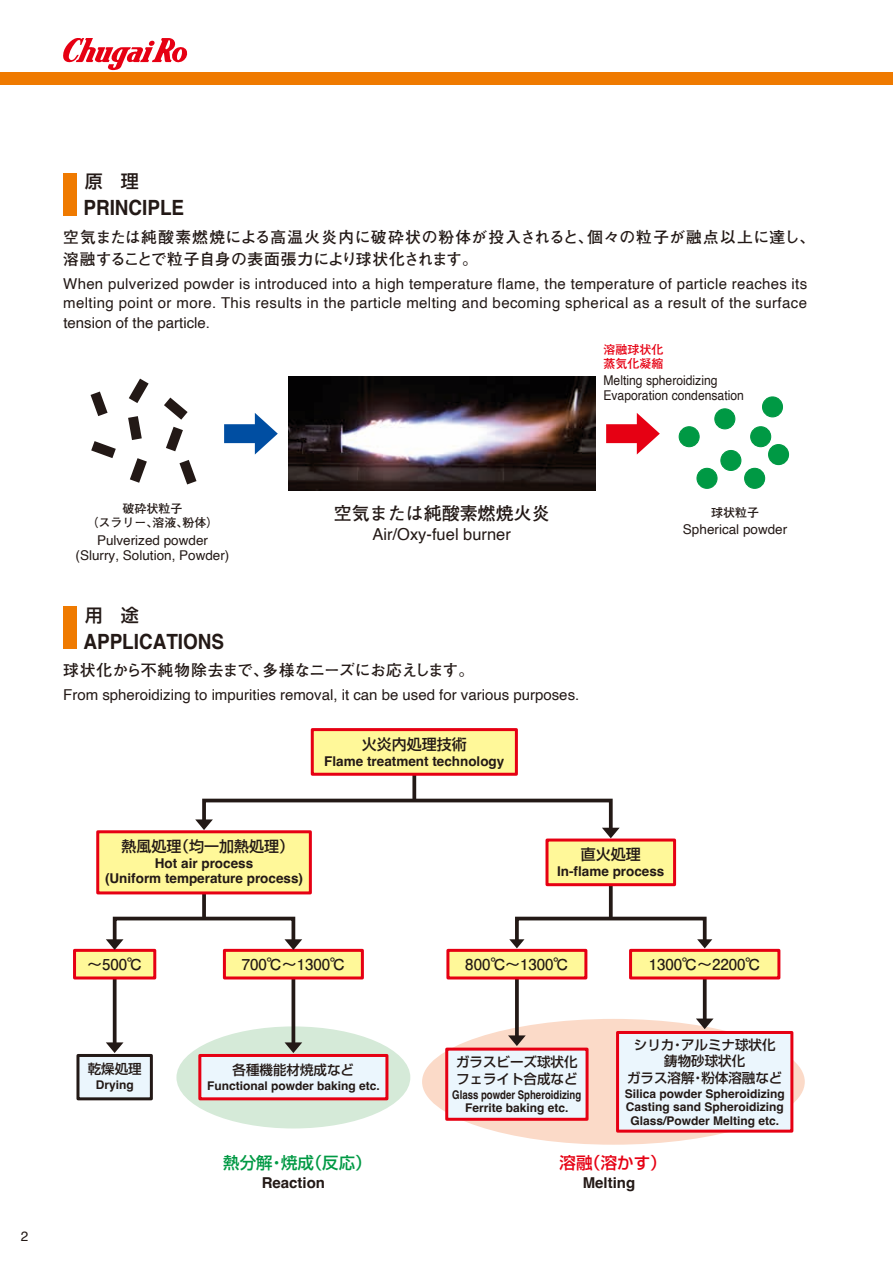
<style>
.page{position:relative;width:893px;height:1263px;background:#fff}
.page>*{position:absolute;margin:0;border:0;box-sizing:border-box;transform-origin:0 0}
.t1{font:700 21px "Helvetica";color:#231916;scale:.9 1}
.t2{font:700 18px "Futo Go B101 Pr 6 N";color:#231916}
.t3{font:500 18px "Shin Go Pr 6 N";color:#231916}
.t4{font:16.5px "Helvetica";color:#231916}
.t5{font:500 16.5px "Shin Go Pr 6 N";color:#094}
.t6{font:500 16.5px "Shin Go Pr 6 N";color:#e60013}
.t7{font:700 15.75px/22.5px "Futo Go B101 Pr 6 N";letter-spacing:.025em;color:#231916}
.t8{font:700 15.75px "Futo Go B101 Pr 6 N";letter-spacing:-.025em;color:#231916}
.t9{font:15px/19.5px "Helvetica";color:#231916;text-align:justify}
.t10{font:700 15px "Futo Go B101 Pr 6 N";color:#231916}
.t11{font:500 15px "Shin Go Pr 6 N";color:#231916}
.t12{font:700 15px "Helvetica";color:#231916}
.t13{font:700 13.5px/15px "Helvetica";color:#231916;text-align:center}
.t14{font:500 13.5px/16.5px "Shin Go Pr 6 N";color:#231916;text-align:center}
.t15{font:13.5px/15px "Helvetica";color:#231916;text-align:center}
.t16{font:13.5px/15px "Helvetica";color:#231916;scale:.9 1}
.t17{font:700 12px/13.5px "Helvetica";color:#231916;text-align:center}
.t18{font:700 12px/13.5px "Helvetica";color:#231916;text-align:center;scale:.8 1}
.t19{font:700 12px/14.4px "Futo Go B101 Pr 6 N";color:#231916;text-align:center}
.t20{font:700 12px/14.4px "Futo Go B101 Pr 6 N";color:#e60013}
</style>
<div class="page">
<div style="left:0;top:72px;width:893px;height:13px;background:#ef7a00"></div>
<svg style="left:63px;top:38px;width:125px;height:32px"></svg>
<img style="left:288px;top:377px;width:307px;height:114px">
<div style="left:422px;top:1019px;width:383px;height:126px;background:#fbdac8;border-radius:50%"></div>
<div style="left:176px;top:1026px;width:234px;height:102px;background:#d5ead8;border-radius:50%"></div>
<div style="left:63px;top:173px;width:13px;height:42px;background:#ef7a00"></div>
<div style="left:63px;top:606px;width:13px;height:43px;background:#ef7a00"></div>
<div style="left:714px;top:408px;width:21px;height:21px;background:#094;border:1px solid #094;border-radius:50%"></div>
<div style="left:720px;top:450px;width:21px;height:21px;background:#094;border:1px solid #094;border-radius:50%"></div>
<div style="left:696px;top:468px;width:22px;height:21px;background:#094;border:1px solid #094;border-radius:50%"></div>
<div style="left:750px;top:426px;width:21px;height:21px;background:#094;border:1px solid #094;border-radius:50%"></div>
<div style="left:679px;top:426px;width:21px;height:21px;background:#094;border:1px solid #094;border-radius:50%"></div>
<div style="left:744px;top:468px;width:21px;height:21px;background:#094;border:1px solid #094;border-radius:50%"></div>
<div style="left:762px;top:396px;width:21px;height:21px;background:#094;border:1px solid #094;border-radius:50%"></div>
<div style="left:768px;top:444px;width:21px;height:21px;background:#094;border:1px solid #094;border-radius:50%"></div>
<svg style="left:224px;top:413px;width:54px;height:41px"></svg>
<svg style="left:606px;top:413px;width:54px;height:41px"></svg>
<div style="left:200px;top:1055px;width:187px;height:44px;background:#ebf6fd"></div>
<div style="left:198px;top:1054px;width:190px;height:46px;border:3px solid #e60013"></div>
<div style="left:447px;top:1049px;width:140px;height:70px;background:#ebf6fd"></div>
<div style="left:445px;top:1047px;width:144px;height:74px;border:3px solid #e60013"></div>
<div style="left:618px;top:1032px;width:174px;height:99px;background:#ebf6fd"></div>
<div style="left:616px;top:1031px;width:177px;height:101px;border:3px solid #e60013"></div>
<div style="left:78px;top:1055px;width:73px;height:44px;background:#ebf6fd"></div>
<div style="left:76px;top:1054px;width:77px;height:46px;border:3px solid #231916"></div>
<svg style="left:412px;top:776px;width:4px;height:21px"></svg>
<div style="left:312px;top:730px;width:204px;height:44px;background:#fff899"></div>
<div style="left:311px;top:728px;width:207px;height:48px;border:3px solid #e60013"></div>
<svg style="left:609px;top:886px;width:4px;height:31px"></svg>
<div style="left:515px;top:917px;width:192px;height:29px;border:4px solid #231916"></div>
<div style="left:547px;top:840px;width:128px;height:45px;background:#fff899"></div>
<div style="left:545px;top:838px;width:131px;height:48px;border:3px solid #e60013"></div>
<svg style="left:202px;top:894px;width:4px;height:23px"></svg>
<div style="left:98px;top:832px;width:212px;height:61px;background:#fff899"></div>
<div style="left:96px;top:830px;width:216px;height:64px;border:3px solid #e60013"></div>
<svg style="left:696px;top:1018px;width:18px;height:11px"></svg>
<svg style="left:703px;top:979px;width:4px;height:44px"></svg>
<svg style="left:508px;top:1035px;width:18px;height:11px"></svg>
<svg style="left:515px;top:979px;width:4px;height:61px"></svg>
<div style="left:631px;top:950px;width:148px;height:28px;background:#fff899"></div>
<div style="left:629px;top:949px;width:151px;height:30px;border:3px solid #e60013"></div>
<div style="left:448px;top:950px;width:138px;height:28px;background:#fff899"></div>
<div style="left:446px;top:949px;width:141px;height:30px;border:3px solid #e60013"></div>
<svg style="left:106px;top:1042px;width:17px;height:11px"></svg>
<svg style="left:113px;top:979px;width:4px;height:68px"></svg>
<svg style="left:285px;top:1042px;width:17px;height:11px"></svg>
<hr style="left:292px;top:975px;width:3px;height:72px;background:#231916">
<div style="left:75px;top:950px;width:80px;height:28px;background:#fff899"></div>
<div style="left:73px;top:949px;width:83px;height:30px;border:3px solid #e60013"></div>
<div style="left:224px;top:950px;width:138px;height:28px;background:#fff899"></div>
<div style="left:223px;top:949px;width:141px;height:30px;border:3px solid #e60013"></div>
<svg style="left:697px;top:939px;width:15px;height:9px"></svg>
<svg style="left:509px;top:939px;width:15px;height:9px"></svg>
<svg style="left:106px;top:939px;width:17px;height:11px"></svg>
<svg style="left:284px;top:939px;width:18px;height:11px"></svg>
<svg style="left:195px;top:797px;width:425px;height:41px"></svg>
<div style="left:113px;top:917px;width:182px;height:29px;border:4px solid #231916"></div>
<svg style="left:91px;top:392px;width:17px;height:24px"></svg>
<svg style="left:164px;top:398px;width:24px;height:22px"></svg>
<svg style="left:166px;top:427px;width:17px;height:24px"></svg>
<svg style="left:179px;top:460px;width:17px;height:24px"></svg>
<svg style="left:128px;top:416px;width:14px;height:24px"></svg>
<svg style="left:130px;top:458px;width:17px;height:25px"></svg>
<svg style="left:91px;top:441px;width:25px;height:17px"></svg>
<svg style="left:129px;top:379px;width:20px;height:24px"></svg>
<p class="t3" style="left:85px;top:166px;width:55px">原　理</p>
<h1 class="t1" style="left:83px;top:195px;width:114px">PRINCIPLE</h1>
<p class="t7" style="left:63px;top:225px;width:754px">空気または純酸素燃焼による高温火炎内に破砕状の粉体が投入されると、個々の粒子が融点以上に達し、溶融することで粒子自身の表面張力により球状化されます。</p>
<p class="t9" style="left:63px;top:274px;width:745px">When pulverized powder is introduced into a high temperature flame, the temperature of particle reaches its melting point or more. This results in the particle melting and becoming spherical as a result of the surface tension of the particle.</p>
<p class="t20" style="left:603px;top:341px;width:61px">溶融球状化蒸気化凝縮</p>
<p class="t16" style="left:603px;top:373px;width:158px">Melting spheroidizing<br>Evaporation condensation</p>
<p class="t15" style="left:21px;top:1229px;width:9px">2</p>
<p class="t19" style="left:87px;top:501px;width:134px">破砕状粒子<br>（スラリー、溶液、粉体）</p>
<p class="t2" style="left:334px;top:498px;width:217px">空気または純酸素燃焼火炎</p>
<p class="t19" style="left:711px;top:504px;width:49px">球状粒子</p>
<p class="t15" style="left:683px;top:522px;width:106px">Spherical powder</p>
<p class="t4" style="left:372px;top:521px;width:140px">Air/Oxy-fuel burner</p>
<p class="t15" style="left:76px;top:533px;width:155px">Pulverized powder (Slurry, Solution, Powder)</p>
<p class="t3" style="left:85px;top:600px;width:55px">用　途</p>
<h1 class="t1" style="left:83px;top:629px;width:158px">APPLICATIONS</h1>
<p class="t8" style="left:63px;top:658px;width:412px">球状化から不純物除去まで、多様なニーズにお応えします。</p>
<p class="t9" style="left:63px;top:686px;width:518px">From spheroidizing to impurities removal, it can be used for various purposes.</p>
<p class="t11" style="left:362px;top:731px;width:106px">火炎内処理技術</p>
<p class="t13" style="left:324px;top:755px;width:182px">Flame treatment technology</p>
<p class="t11" style="left:122px;top:834px;width:174px">熱風処理（均一加熱処理）</p>
<p class="t13" style="left:105px;top:857px;width:200px">Hot air process<br>(Uniform temperature process)</p>
<p class="t11" style="left:581px;top:842px;width:61px">直火処理</p>
<p class="t13" style="left:557px;top:866px;width:109px">In-flame process</p>
<p class="t10" style="left:87px;top:952px;width:57px">～500℃</p>
<p class="t10" style="left:242px;top:952px;width:105px">700℃～1300℃</p>
<p class="t10" style="left:465px;top:952px;width:105px">800℃～1300℃</p>
<p class="t10" style="left:649px;top:952px;width:113px">1300℃～2200℃</p>
<p class="t14" style="left:88px;top:1060px;width:56px">乾燥処理</p>
<p class="t17" style="left:96px;top:1080px;width:40px">Drying</p>
<p class="t14" style="left:233px;top:1060px;width:123px">各種機能材焼成など</p>
<p class="t17" style="left:207px;top:1080px;width:174px">Functional powder baking etc.</p>
<p class="t5" style="left:223px;top:1149px;width:150px">熱分解・焼成（反応）</p>
<p class="t14" style="left:456px;top:1053px;width:123px;text-align:left">ガラスビーズ球状化フェライト合成など</p>
<p class="t18" style="left:452px;top:1089px;width:163px">Glass powder Spheroidizing<br>Ferrite baking etc.</p>
<p class="t14" style="left:627px;top:1036px;width:157px">シリカ・アルミナ球状化鋳物砂球状化<br>ガラス溶解・粉体溶融など</p>
<p class="t17" style="left:625px;top:1088px;width:162px">Silica powder Spheroidizing<br>Casting sand Spheroidizing<br>Glass/Powder Melting etc.</p>
<p class="t6" style="left:560px;top:1149px;width:109px">溶融（溶かす）</p>
<p class="t12" style="left:262px;top:1174px;width:65px">Reaction</p>
<p class="t12" style="left:583px;top:1174px;width:54px">Melting</p>
</div>
